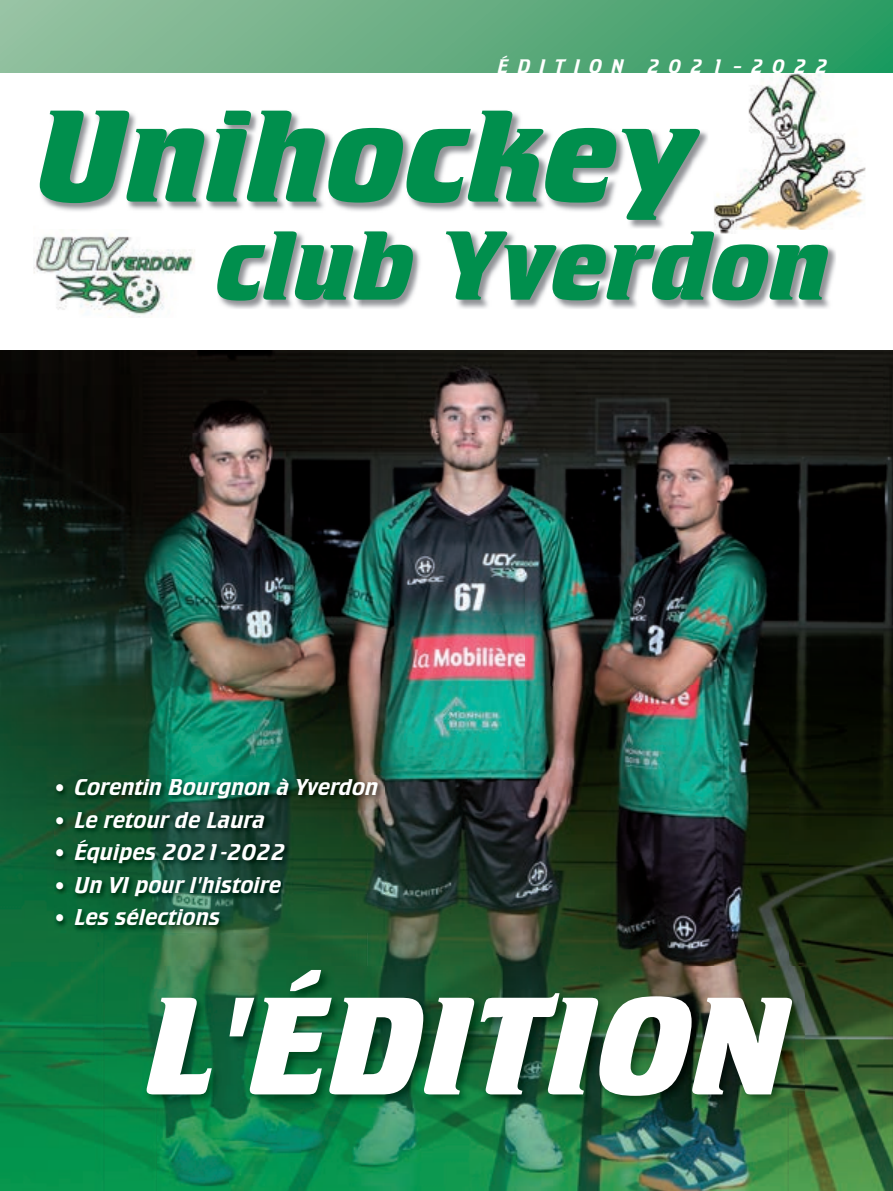
<style>
.page{position:relative;width:893px;height:1191px;background:#fff}
.page>*{position:absolute;margin:0;border:0;box-sizing:border-box;transform-origin:0 0}
.t1{font:italic 700 127.5px "Crillee SB";letter-spacing:-.01em;color:#fff}
.t2{font:italic 700 120px "Crillee SB";color:#008f4d}
.t3{font:italic 700 90px "Crillee SB";color:#008f4d}
.t4{font:italic 21px "Crillee SB";color:#fff}
.t5{font:italic 18px "Crillee SB";letter-spacing:.5em;color:#fff}
.s1{font-family:"Syntax";font-style:normal}
</style>
<div class="page">
<img style="left:0;top:351px;width:893px;height:83px">
<img style="left:0;top:434px;width:788px;height:252px">
<img style="left:788px;top:434px;width:105px;height:757px">
<img style="left:0;top:686px;width:630px;height:101px">
<img style="left:630px;top:686px;width:158px;height:280px">
<img style="left:0;top:787px;width:104px;height:404px">
<img style="left:368px;top:787px;width:263px;height:179px">
<img style="left:104px;top:932px;width:264px;height:56px">
<img style="left:104px;top:988px;width:53px;height:203px">
<img style="left:157px;top:1108px;width:631px;height:83px">
<div style="left:0;top:0;width:893px;height:72px;background:linear-gradient(to right,#9ac1a1,#2c9a61)"></div>
<img style="left:714px;top:73px;width:151px;height:157px">
<img style="left:40px;top:112px;width:668px;height:116px">
<img style="left:218px;top:232px;width:618px;height:77px">
<img style="left:714px;top:230px;width:122px;height:4px">
<img style="left:33px;top:234px;width:162px;height:84px">
<img style="left:40px;top:226px;width:155px;height:2px">
<img style="left:143px;top:966px;width:661px;height:142px">
<img style="left:54px;top:775px;width:330px;height:157px">
<p class="t5" style="left:498px;top:55px;width:128px">ÉDITION</p>
<p class="t5" style="left:647px;top:55px;width:182px">2021–2022</p>
<h2 class="t2" style="left:35px;top:81px;width:661px">Unihockey</h2>
<h3 class="t3" style="left:216px;top:209px;width:615px">club Yverdon</h3>
<p class="t4" style="left:55px;top:774px;width:325px"><span class="s1">•</span> Corentin Bourgnon à Yverdon</p>
<p class="t4" style="left:55px;top:807px;width:211px"><span class="s1">•</span> Le retour de Laura</p>
<p class="t4" style="left:55px;top:839px;width:232px"><span class="s1">•</span> Équipes 2021-2022</p>
<p class="t4" style="left:55px;top:872px;width:228px"><span class="s1">•</span> Un VI pour l'histoire</p>
<p class="t4" style="left:55px;top:904px;width:167px"><span class="s1">•</span> Les sélections</p>
<h1 class="t1" style="left:145px;top:966px;width:646px">L'ÉDITION</h1>
</div>
